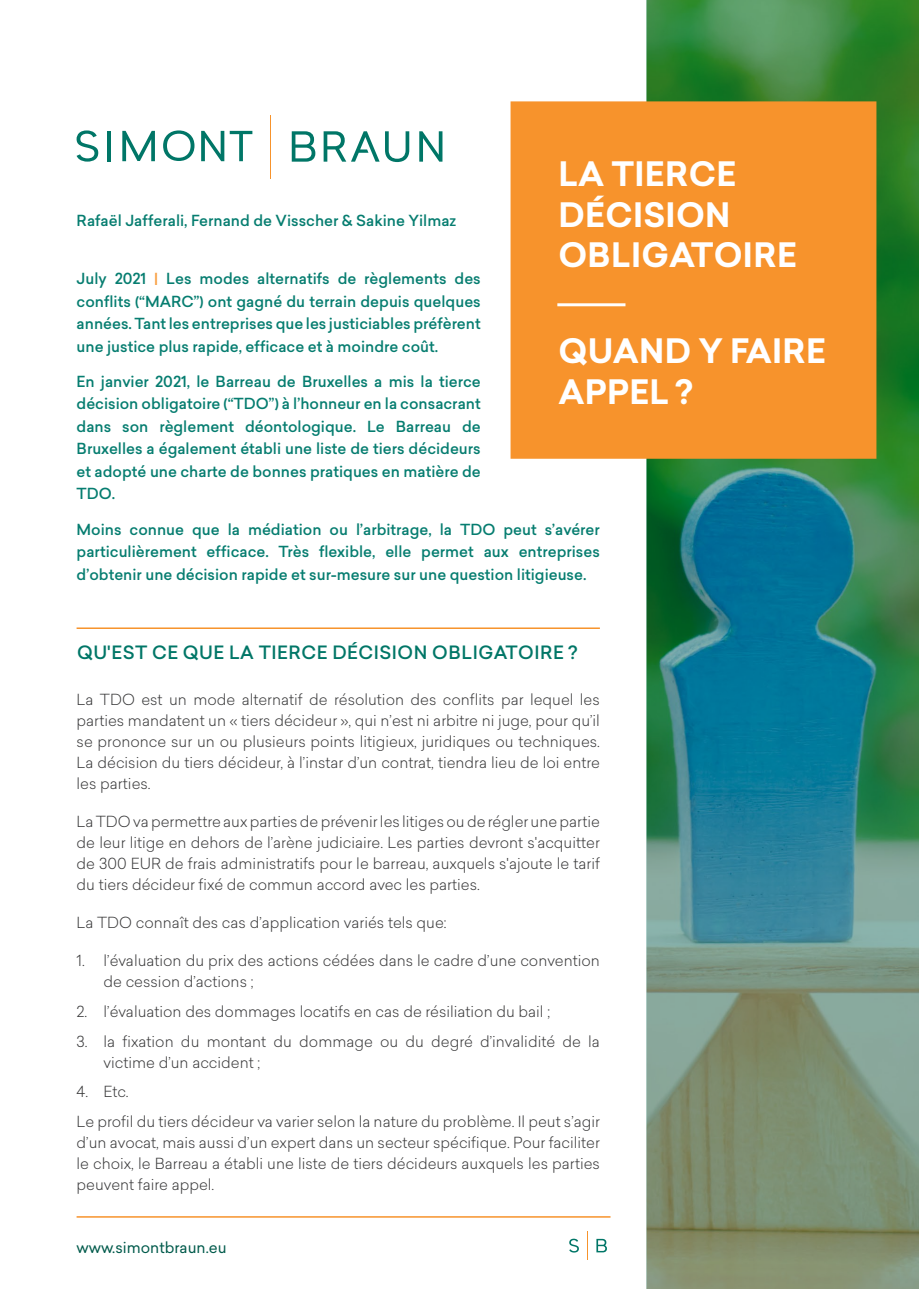
<style>
.page{position:relative;width:919px;height:1289px;background:#fff}
.page>*{position:absolute;margin:0;border:0;box-sizing:border-box;transform-origin:0 0}
.t1{font:700 33px/40.5px "Sailec";letter-spacing:.01em;color:#fff}
.t2{font:500 18px "Sailec";letter-spacing:.03em;color:#007667}
.t3{font:300 15px/21px "Sailec";color:#383839;text-align:justify}
.t4{font:500 15px/22.5px "Sailec";color:#067d70;text-align:justify}
.t5{font:15px "Sailec";color:#005a4b}
.s1{color:#f89c3c}
</style>
<div class="page">
<svg style="left:646px;top:0;width:272px;height:1288px;background:#478670"></svg>
<hr style="left:77px;top:1216px;width:533px;height:1px;background:#f7932c">
<svg style="left:587px;top:1231px;width:1px;height:28px"></svg>
<svg style="left:569px;top:1238px;width:10px;height:14px"></svg>
<svg style="left:596px;top:1238px;width:11px;height:14px"></svg>
<hr style="left:270px;top:116px;width:1px;height:63px;background:#f7932c">
<hr style="left:107px;top:131px;width:4px;height:30px;background:#007667">
<svg style="left:122px;top:131px;width:33px;height:30px"></svg>
<svg style="left:163px;top:130px;width:31px;height:31px"></svg>
<svg style="left:201px;top:131px;width:23px;height:30px"></svg>
<svg style="left:230px;top:131px;width:22px;height:30px"></svg>
<svg style="left:77px;top:130px;width:21px;height:32px"></svg>
<svg style="left:292px;top:131px;width:23px;height:31px"></svg>
<svg style="left:385px;top:131px;width:24px;height:31px"></svg>
<svg style="left:419px;top:131px;width:23px;height:31px"></svg>
<svg style="left:323px;top:131px;width:56px;height:31px"></svg>
<div style="left:510px;top:101px;width:366px;height:358px;background:#f7932c"></div>
<hr style="left:77px;top:627px;width:523px;height:2px;background:#f7932c">
<hr style="left:557px;top:303px;width:68px;height:3px;background:#fff">
<p class="t4" style="left:77px;top:209px;width:381px">Rafaël Jafferali, Fernand de Visscher &amp; Sakine Yilmaz</p>
<h1 class="t1" style="left:558px;top:154px;width:240px">LA TIERCE<br>DÉCISION<br>OBLIGATOIRE</h1>
<p class="t4" style="left:77px;top:267px;width:405px">July 2021 <span class="s1">|</span> Les modes alternatifs de règlements des conflits (“MARC”) ont gagné du terrain depuis quelques années. Tant les entreprises que les justiciables préfèrent une justice plus rapide, efficace et à moindre coût.</p>
<p class="t4" style="left:77px;top:370px;width:405px">En janvier 2021, le Barreau de Bruxelles a mis la tierce décision obligatoire (“TDO”) à l’honneur en la consacrant dans son règlement déontologique. Le Barreau de Bruxelles a également établi une liste de tiers décideurs et adopté une charte de bonnes pratiques en matière de TDO.</p>
<p class="t4" style="left:77px;top:518px;width:525px">Moins connue que la médiation ou l’arbitrage, la TDO peut s’avérer particulièrement efficace. Très flexible, elle permet aux entreprises d’obtenir une décision rapide et sur-mesure sur une question litigieuse.</p>
<h1 class="t1" style="left:558px;top:331px;width:269px">QUAND Y FAIRE<br>APPEL ?</h1>
<p class="t2" style="left:77px;top:639px;width:501px">QU'EST CE QUE LA TIERCE DÉCISION OBLIGATOIRE ?</p>
<p class="t3" style="left:77px;top:689px;width:525px">La TDO est un mode alternatif de résolution des conflits par lequel les parties mandatent un « tiers décideur », qui n’est ni arbitre ni juge, pour qu’il se prononce sur un ou plusieurs points litigieux, juridiques ou techniques.<br>La décision du tiers décideur, à l’instar d’un contrat, tiendra lieu de loi entre les parties.</p>
<p class="t3" style="left:77px;top:811px;width:525px">La TDO va permettre aux parties de prévenir les litiges ou de régler une partie de leur litige en dehors de l’arène judiciaire. Les parties devront s'acquitter de 300 EUR de frais administratifs pour le barreau, auxquels s'ajoute le tarif du tiers décideur fixé de commun accord avec les parties.</p>
<p class="t3" style="left:77px;top:912px;width:371px">La TDO connaît des cas d’application variés tels que:</p>
<p class="t3" style="left:104px;top:950px;width:497px;text-indent:-27px">1. l’évaluation du prix des actions cédées dans le cadre d’une convention de cession d’actions ;</p>
<p class="t3" style="left:77px;top:1000px;width:475px">2. l’évaluation des dommages locatifs en cas de résiliation du bail ;</p>
<p class="t3" style="left:104px;top:1030px;width:497px;text-indent:-27px">3. la fixation du montant du dommage ou du degré d’invalidité de la victime d’un accident ;</p>
<p class="t3" style="left:77px;top:1076px;width:525px;line-height:29.5px">4. Etc.<br>Le profil du tiers décideur va varier selon la nature du problème. Il peut s’agir</p>
<p class="t3" style="left:77px;top:1131px;width:525px">d’un avocat, mais aussi d’un expert dans un secteur spécifique. Pour faciliter le choix, le Barreau a établi une liste de tiers décideurs auxquels les parties peuvent faire appel.</p>
<p class="t5" style="left:77px;top:1236px;width:151px">www.simontbraun.eu</p>
</div>
